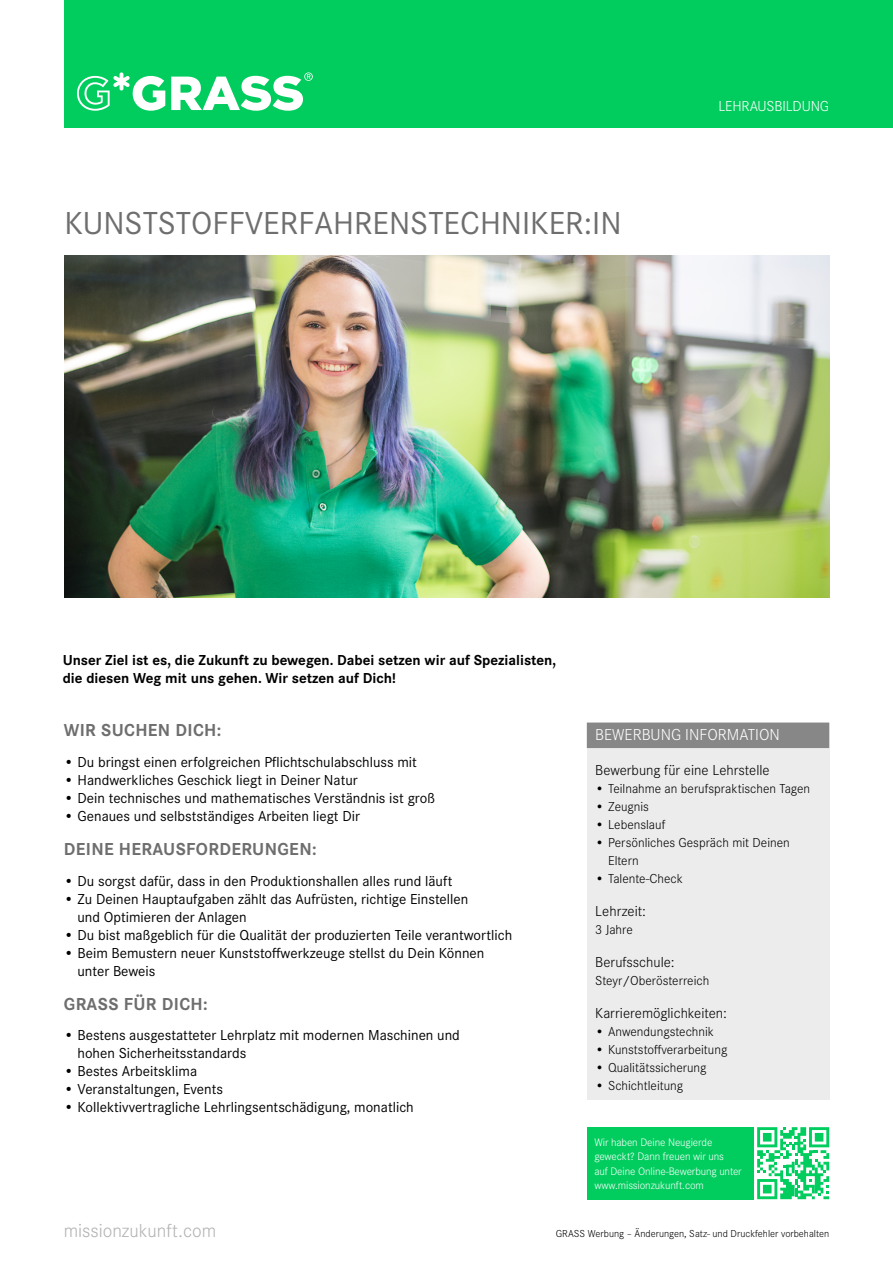
<style>
.page{position:relative;width:893px;height:1263px;background:#fff}
.page>*{position:absolute;margin:0;border:0;box-sizing:border-box;transform-origin:0 0}
.t1{font:33px "Corporate S";color:#6e6e6e}
.t2{font:300 19.5px "Corporate S";color:#b1b2b3}
.t3{font:700 18px "Corporate S";letter-spacing:.02em;color:#6e6e6e}
.t4{font:300 16.5px "Corporate S";color:#fff}
.t5{font:15px/18px "Corporate S";color:#000}
.t6{font:700 15px/18px "Corporate S";color:#000}
.t7{font:300 15px "Corporate S";color:#000}
.t8{font:300 15px "Corporate S";letter-spacing:-.01em;color:#fff}
.t9{font:300 13.5px/18px "Corporate S";color:#000}
.t10{font:300 11.25px/14.2px "Corporate S";letter-spacing:-.01em;color:#fff}
.t11{font:300 10.5px "Corporate S";color:#000}
</style>
<div class="page">
<div style="left:64px;top:0;width:829px;height:128px;background:#00cd5e"></div>
<svg style="left:77px;top:72px;width:88px;height:39px"></svg>
<svg style="left:171px;top:72px;width:142px;height:39px"></svg>
<img style="left:64px;top:255px;width:765px;height:342px">
<div style="left:587px;top:723px;width:242px;height:377px;background:#ececec"></div>
<div style="left:587px;top:722px;width:242px;height:26px;background:#868786"></div>
<svg style="left:757px;top:1127px;width:72px;height:72px"></svg>
<div style="left:587px;top:1127px;width:166px;height:72px;background:#00cd5e"></div>
<h1 class="t1" style="left:64px;top:199px;width:559px">KUNSTSTOFFVERFAHRENSTECHNIKER:IN</h1>
<p class="t8" style="left:718px;top:95px;width:112px">LEHRAUSBILDUNG</p>
<p class="t6" style="left:63px;top:650px;width:495px">Unser Ziel ist es, die Zukunft zu bewegen. Dabei setzen wir auf Spezialisten, die diesen Weg mit uns gehen. Wir setzen auf Dich!</p>
<p class="t3" style="left:64px;top:716px;width:159px">WIR SUCHEN DICH:</p>
<p class="t5" style="left:64px;top:752px;width:355px">• Du bringst einen erfolgreichen Pflichtschulabschluss mit</p>
<p class="t5" style="left:64px;top:770px;width:295px">• Handwerkliches Geschick liegt in Deiner Natur</p>
<p class="t5" style="left:64px;top:788px;width:373px">• Dein technisches und mathematisches Verständnis ist groß</p>
<p class="t5" style="left:64px;top:806px;width:298px">• Genaues und selbstständiges Arbeiten liegt Dir</p>
<p class="t3" style="left:64px;top:835px;width:254px">DEINE HERAUSFORDERUNGEN:</p>
<p class="t5" style="left:64px;top:871px;width:390px">• Du sorgst dafür, dass in den Produktionshallen alles rund läuft</p>
<p class="t5" style="left:78px;top:889px;width:392px;text-indent:-14px">• Zu Deinen Hauptaufgaben zählt das Aufrüsten, richtige Einstellen und Optimieren der Anlagen</p>
<p class="t5" style="left:64px;top:925px;width:450px">• Du bist maßgeblich für die Qualität der produzierten Teile verantwortlich</p>
<p class="t5" style="left:78px;top:943px;width:408px;text-indent:-14px">• Beim Bemustern neuer Kunststoffwerkzeuge stellst du Dein Können unter Beweis</p>
<p class="t3" style="left:64px;top:989px;width:145px">GRASS FÜR DICH:</p>
<p class="t5" style="left:78px;top:1025px;width:384px;text-indent:-14px">• Bestens ausgestatteter Lehrplatz mit modernen Maschinen und hohen Sicherheitsstandards</p>
<p class="t5" style="left:64px;top:1061px;width:135px">• Bestes Arbeitsklima</p>
<p class="t5" style="left:64px;top:1079px;width:161px">• Veranstaltungen, Events</p>
<p class="t5" style="left:64px;top:1097px;width:351px">• Kollektivvertragliche Lehrlingsentschädigung, monatlich</p>
<h2 class="t2" style="left:64px;top:1217px;width:154px">missionzukunft.com</h2>
<p class="t4" style="left:595px;top:723px;width:186px">BEWERBUNG INFORMATION</p>
<p class="t7" style="left:595px;top:759px;width:176px">Bewerbung für eine Lehrstelle</p>
<p class="t9" style="left:595px;top:779px;width:216px">• Teilnahme an berufspraktischen Tagen</p>
<p class="t9" style="left:595px;top:797px;width:55px">• Zeugnis</p>
<p class="t9" style="left:595px;top:815px;width:71px">• Lebenslauf</p>
<p class="t9" style="left:608px;top:833px;width:183px;text-indent:-13px">• Persönliches Gespräch mit Deinen<br>Eltern</p>
<p class="t9" style="left:595px;top:869px;width:89px">• Talente-Check</p>
<p class="t7" style="left:595px;top:900px;width:52px">Lehrzeit:</p>
<p class="t9" style="left:595px;top:920px;width:39px">3 Jahre</p>
<p class="t7" style="left:595px;top:951px;width:81px">Berufsschule:</p>
<p class="t9" style="left:595px;top:971px;width:115px">Steyr/Oberösterreich</p>
<p class="t7" style="left:595px;top:1002px;width:133px">Karrieremöglichkeiten:</p>
<p class="t9" style="left:595px;top:1022px;width:120px">• Anwendungstechnik</p>
<p class="t9" style="left:595px;top:1040px;width:133px">• Kunststoffverarbeitung</p>
<p class="t9" style="left:595px;top:1058px;width:113px">• Qualitätssicherung</p>
<p class="t9" style="left:595px;top:1076px;width:89px">• Schichtleitung</p>
<p class="t10" style="left:594px;top:1134px;width:149px">Wir haben Deine Neugierde geweckt? Dann freuen wir uns<br>auf Deine Online-Bewerbung unter www.missionzukunft.com</p>
<p class="t11" style="left:556px;top:1226px;width:275px">GRASS Werbung – Änderungen, Satz- und Druckfehler vorbehalten</p>
</div>
